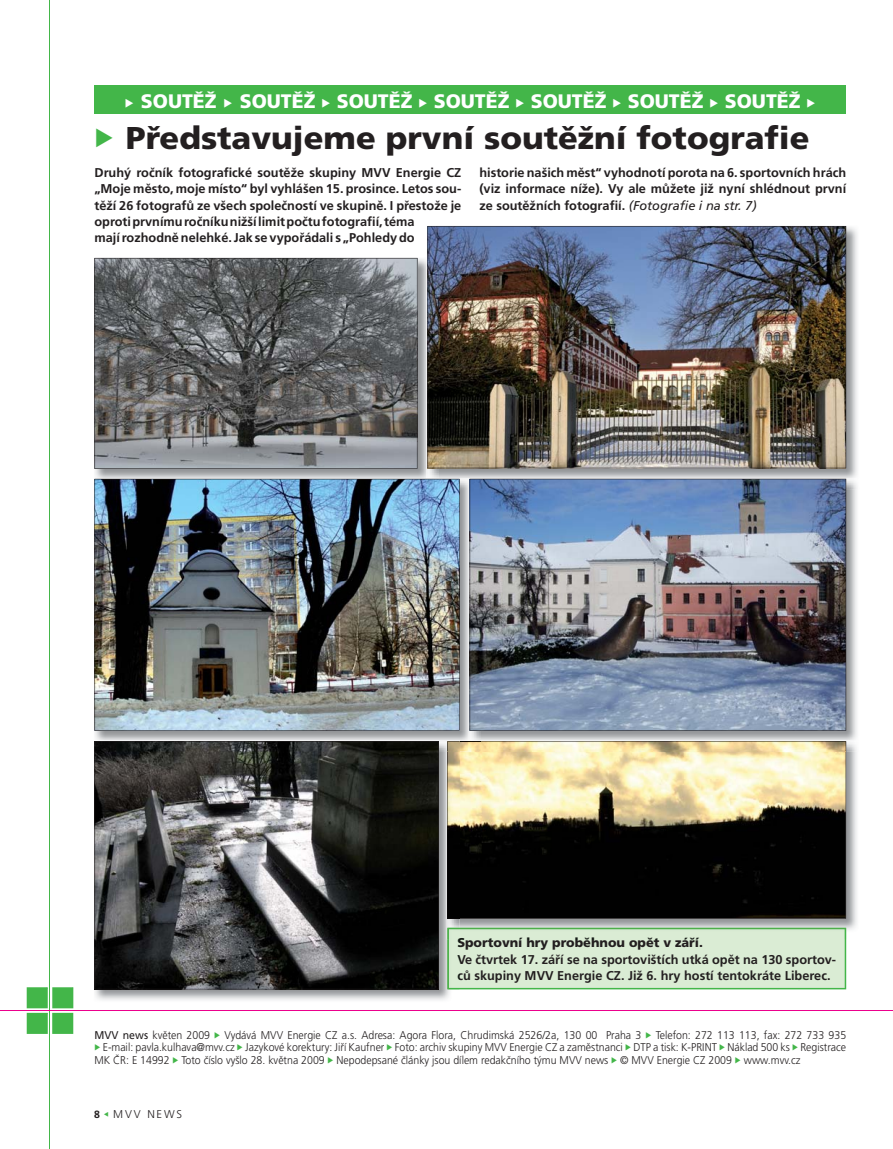
<style>
.page{position:relative;width:893px;height:1149px;background:#fff}
.page>*{position:absolute;margin:0;border:0;box-sizing:border-box;transform-origin:0 0}
.t1{font:900 31.5px "Frutiger CE";color:#231f20}
.t2{font:900 19.5px "Frutiger CE";color:#fff}
.t3{font:700 12.75px/16.4px "Frutiger CE";color:#231f20}
.t4{font:900 12.75px "Frutiger CE";color:#151b16}
.t5{font:300 11.25px "Frutiger CE";color:#231f20;scale:.94 1}
.t6{font:300 11.25px "Frutiger CE";color:#231f20}
.s1{font-weight:400;font-style:italic}
.s2{font-weight:900;color:#151b16}
.s3{font-weight:900}
.s4{color:#151b16}
.s5{font-weight:400}
.s6{font-weight:700;font-size:10.5px}
</style>
<div class="page">
<div style="left:94px;top:85px;width:752px;height:29px;background:#43b649"></div>
<img style="left:94px;top:257px;width:333px;height:221px">
<svg style="left:94px;top:258px;width:323px;height:211px;background:#696a6b"></svg>
<img style="left:460px;top:751px;width:397px;height:188px">
<svg style="left:460px;top:751px;width:386px;height:167px;background:#635e4b"></svg>
<img style="left:438px;top:226px;width:419px;height:252px">
<img style="left:427px;top:468px;width:11px;height:10px">
<img style="left:427px;top:226px;width:419px;height:242px">
<img style="left:94px;top:489px;width:375px;height:251px">
<img style="left:94px;top:478px;width:366px;height:252px">
<img style="left:94px;top:751px;width:366px;height:249px">
<img style="left:447px;top:918px;width:13px;height:9px">
<svg style="left:447px;top:927px;width:399px;height:62px;background:#d2e8cd"></svg>
<img style="left:447px;top:751px;width:1px;height:167px">
<img style="left:448px;top:751px;width:12px;height:167px">
<img style="left:100px;top:740px;width:347px;height:11px">
<svg style="left:94px;top:741px;width:345px;height:248px;background:#3f403f"></svg>
<img style="left:480px;top:478px;width:377px;height:273px">
<img style="left:480px;top:741px;width:366px;height:10px">
<img style="left:469px;top:489px;width:11px;height:251px">
<svg style="left:447px;top:740px;width:33px;height:11px"></svg>
<img style="left:470px;top:478px;width:376px;height:252px">
<hr style="left:50px;top:0;width:1px;height:1148px;background:#43b649">
<svg style="left:27px;top:986px;width:46px;height:47px;background:#62bc65"></svg>
<hr style="left:0;top:1009px;width:893px;height:1px;background:#ec008c">
<h2 class="t2" style="left:141px;top:92px;width:661px">SOUTĚŽ SOUTĚŽ SOUTĚŽ SOUTĚŽ SOUTĚŽ SOUTĚŽ SOUTĚŽ</h2>
<h1 class="t1" style="left:126px;top:123px;width:685px">Představujeme první soutěžní fotografie</h1>
<p class="t3" style="left:94px;top:165px;width:368px">Druhý ročník fotografické soutěže skupiny MVV Energie CZ „Moje město, moje místo“ byl vyhlášen 15. prosince. Letos sou&shy;těží 26 fotografů ze všech společností ve skupině. I přestože je oproti prvnímu ročníku nižší limit počtu fotografií, téma<br>mají rozhodně nelehké. Jak se vypořádali s „Pohledy do</p>
<p class="t3" style="left:479px;top:165px;width:368px;text-align:justify">historie našich měst“ vyhodnotí porota na 6. sportovních hrách (viz informace níže). Vy ale můžete již nyní shlédnout první ze soutěžních fotografií. <span class="s1">(Fotografie i na str. 7)</span></p>
<p class="t3" style="left:457px;top:934px;width:380px"><span class="s2">S</span><span class="s3">por ovn</span><span class="s2">í h</span><span class="s3">ry pro</span><span class="s2">běh</span><span class="s3">nou op</span><span class="s2">ět</span> <span class="s3">v z</span><span class="s2">áří</span><span class="s3">.<br></span><span class="s4">V</span>e čtvrtek 17. září se na sportovištích utká opět na 130 sportov&shy;<span class="s4">c</span>ů skupiny MVV Energie CZ. Již 6. hry hostí tentokráte Liberec.</p>
<p class="t4" style="left:488px;top:936px;width:7px">t</p>
<p class="t5" style="left:94px;top:1028px;width:125px"><span class="s5">MVV news</span> květen 2009</p>
<p class="t5" style="left:224px;top:1028px;width:445px">Vydává MVV Energie CZ a.s. Adresa: Agora Flora, Chrudimská 2526/2a, 130 00 Praha 3</p>
<p class="t5" style="left:656px;top:1028px;width:204px">Telefon: 272 113 113, fax: 272 733 935</p>
<p class="t5" style="left:103px;top:1041px;width:792px">E-mail: pavla.kulhava@mvv.cz Jazykové korektury: Jiří Kaufner Foto: archiv skupiny MVV Energie CZ a zaměstnanci DTP a tisk: K-PRINT Náklad 500 ks Registrace</p>
<p class="t5" style="left:94px;top:1054px;width:753px">MK ČR: E 14992 Toto číslo vyšlo 28. května 2009 Nepodepsané články jsou dílem redakčního týmu MVV news © MVV Energie CZ 2009 www.mvv.cz</p>
<p class="t6" style="left:94px;top:1107px;width:90px"><span class="s6">8</span> MVV NEWS</p>
</div>
